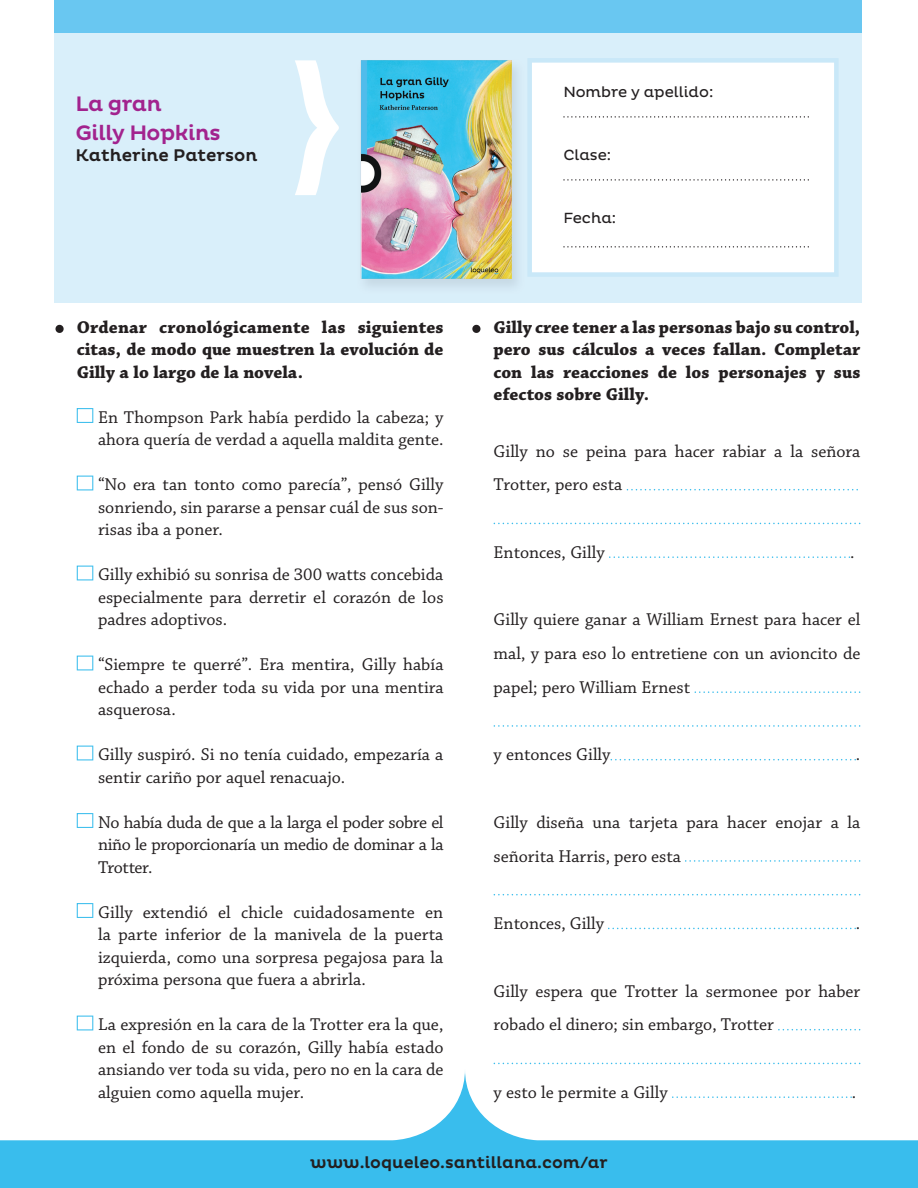
<style>
.page{position:relative;width:918px;height:1188px;background:#fff}
.page>*{position:absolute;margin:0;border:0;box-sizing:border-box;transform-origin:0 0}
.t1{font:500 21.3px/28.5px "Pluto";letter-spacing:-.02em;color:#a2238e}
.t2{font:18px/22.5px "Chaparral Pro";color:#231f20;text-align:justify}
.t3{font:700 18px/22.5px "Chaparral Pro";color:#231f20;text-align:justify}
.t4{font:500 17.25px "Pluto";color:#231f20}
.t5{font:500 16.5px "Pluto";color:#231f20}
.t6{font:15px "Pluto";color:#231f20}
</style>
<div class="page">
<svg style="left:56px;top:325px;width:8px;height:8px"></svg>
<svg style="left:77px;top:408px;width:16px;height:15px"></svg>
<svg style="left:77px;top:476px;width:16px;height:14px"></svg>
<svg style="left:77px;top:566px;width:16px;height:14px"></svg>
<svg style="left:77px;top:656px;width:16px;height:14px"></svg>
<svg style="left:77px;top:746px;width:16px;height:14px"></svg>
<svg style="left:77px;top:813px;width:16px;height:15px"></svg>
<svg style="left:77px;top:903px;width:16px;height:15px"></svg>
<svg style="left:77px;top:1016px;width:16px;height:14px"></svg>
<svg style="left:472px;top:325px;width:8px;height:8px"></svg>
<svg style="left:627px;top:489px;width:231px;height:1px"></svg>
<svg style="left:494px;top:523px;width:366px;height:1px"></svg>
<svg style="left:609px;top:556px;width:241px;height:2px"></svg>
<svg style="left:695px;top:691px;width:165px;height:2px"></svg>
<svg style="left:494px;top:725px;width:366px;height:2px"></svg>
<svg style="left:611px;top:759px;width:245px;height:1px"></svg>
<svg style="left:685px;top:860px;width:175px;height:2px"></svg>
<svg style="left:494px;top:894px;width:366px;height:1px"></svg>
<svg style="left:608px;top:928px;width:248px;height:1px"></svg>
<svg style="left:778px;top:1029px;width:82px;height:1px"></svg>
<svg style="left:494px;top:1063px;width:366px;height:1px"></svg>
<div style="left:54px;top:0;width:808px;height:303px;background:#d9effa"></div>
<svg style="left:295px;top:60px;width:44px;height:135px"></svg>
<svg style="left:0;top:1072px;width:918px;height:116px"></svg>
<svg style="left:528px;top:58px;width:310px;height:219px;background:#fafcfd"></svg>
<div style="left:54px;top:0;width:808px;height:33px;background:#69c7f1"></div>
<img style="left:361px;top:60px;width:151px;height:219px">
<p class="t1" style="left:76px;top:90px;width:147px">La gran<br>Gilly Hopkins</p>
<p class="t4" style="left:76px;top:145px;width:183px">Katherine Paterson</p>
<p class="t3" style="left:77px;top:317px;width:368px">Ordenar cronológicamente las siguientes citas, de modo que muestren la evolución de Gilly a lo largo de la novela.</p>
<p class="t2" style="left:98px;top:407px;width:347px">En Thompson Park había perdido la cabeza; y ahora quería de verdad a aquella maldita gente.</p>
<p class="t2" style="left:98px;top:474px;width:347px">“No era tan tonto como parecía”, pensó Gilly sonriendo, sin pararse a pensar cuál de sus son&shy;risas iba a poner.</p>
<p class="t2" style="left:98px;top:564px;width:347px">Gilly exhibió su sonrisa de 300 watts concebida especialmente para derretir el corazón de los padres adoptivos.</p>
<p class="t2" style="left:98px;top:654px;width:347px">“Siempre te querré”. Era mentira, Gilly había echado a perder toda su vida por una mentira asquerosa.</p>
<p class="t2" style="left:98px;top:744px;width:347px">Gilly suspiró. Si no tenía cuidado, empezaría a sentir cariño por aquel renacuajo.</p>
<p class="t2" style="left:98px;top:812px;width:347px">No había duda de que a la larga el poder sobre el niño le proporcionaría un medio de dominar a la Trotter.</p>
<p class="t2" style="left:98px;top:902px;width:347px">Gilly extendió el chicle cuidadosamente en la parte inferior de la manivela de la puerta izquierda, como una sorpresa pegajosa para la próxima persona que fuera a abrirla.</p>
<p class="t2" style="left:98px;top:1014px;width:347px">La expresión en la cara de la Trotter era la que, en el fondo de su corazón, Gilly había estado ansiando ver toda su vida, pero no en la cara de alguien como aquella mujer.</p>
<p class="t6" style="left:563px;top:83px;width:152px">Nombre y apellido:</p>
<p class="t6" style="left:563px;top:146px;width:49px">Clase:</p>
<p class="t6" style="left:563px;top:209px;width:54px">Fecha:</p>
<p class="t3" style="left:494px;top:317px;width:368px">Gilly cree tener a las personas bajo su control, pero sus cálculos a veces fallan. Completar con las reacciones de los personajes y sus efectos sobre Gilly.</p>
<p class="t2" style="left:494px;top:435px;width:368px;line-height:33.8px">Gilly no se peina para hacer rabiar a la señora<br>Trotter, pero esta</p>
<p class="t2" style="left:494px;top:542px;width:113px">Entonces, Gilly</p>
<p class="t2" style="left:850px;top:542px;width:6px">.</p>
<p class="t2" style="left:494px;top:604px;width:368px;line-height:33.8px">Gilly quiere ganar a William Ernest para hacer el mal, y para eso lo entretiene con un avioncito de papel; pero William Ernest</p>
<p class="t2" style="left:494px;top:744px;width:118px">y entonces Gilly</p>
<p class="t2" style="left:856px;top:744px;width:6px">.</p>
<p class="t2" style="left:494px;top:806px;width:368px;line-height:33.8px">Gilly diseña una tarjeta para hacer enojar a la señorita Harris, pero esta</p>
<p class="t2" style="left:494px;top:913px;width:112px">Entonces, Gilly</p>
<p class="t2" style="left:856px;top:913px;width:6px">.</p>
<p class="t2" style="left:494px;top:975px;width:368px;line-height:33.8px">Gilly espera que Trotter la sermonee por haber robado el dinero; sin embargo, Trotter</p>
<p class="t2" style="left:494px;top:1082px;width:176px">y esto le permite a Gilly</p>
<p class="t2" style="left:852px;top:1082px;width:6px">.</p>
<p class="t5" style="left:310px;top:1153px;width:299px">www.loqueleo.santillana.com/ar</p>
</div>
